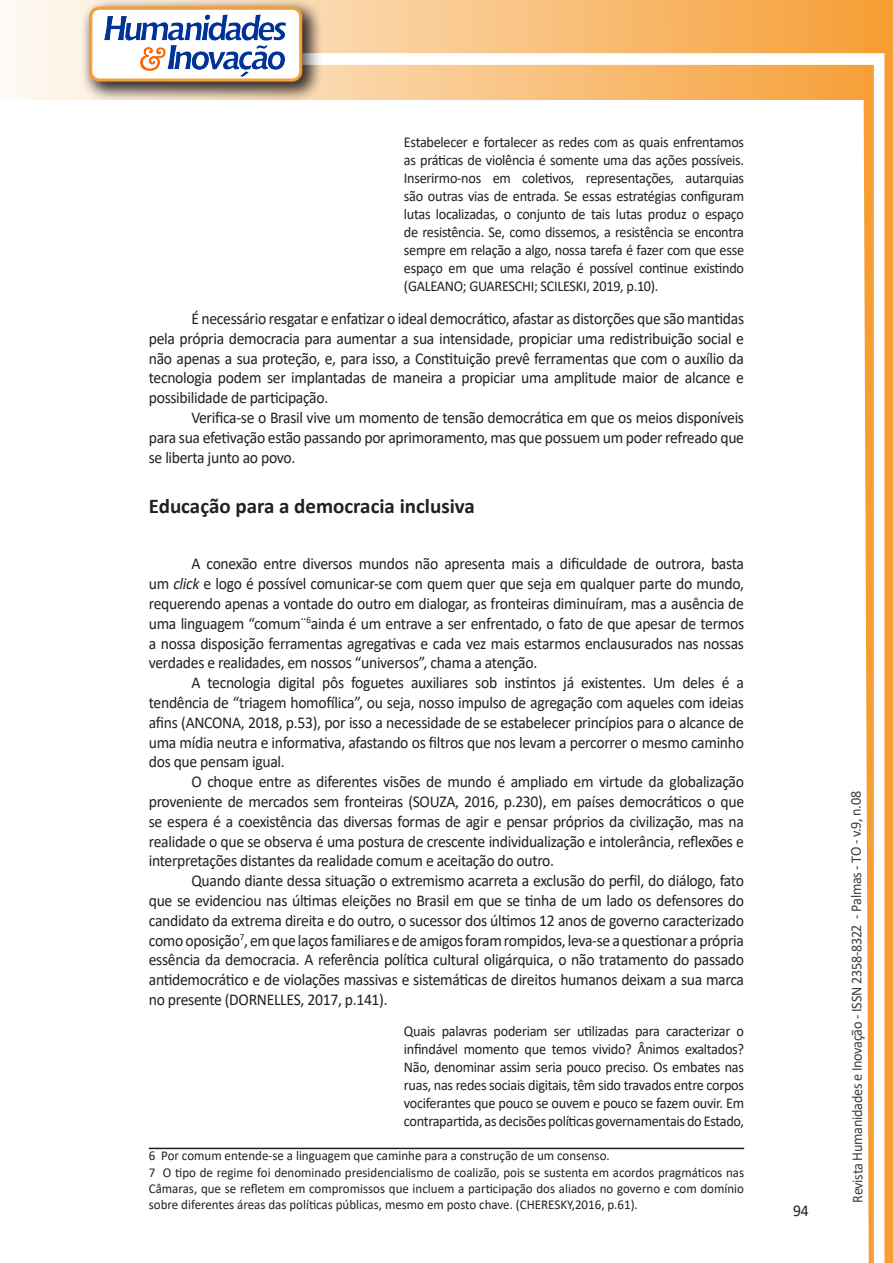
<style>
.page{position:relative;width:893px;height:1263px;background:#fff}
.page>*{position:absolute;margin:0;border:0;box-sizing:border-box;transform-origin:0 0}
.Titulo_2{font:700 21px "Calibri";color:#231f20}
.texto{font:16.5px/19.8px "Calibri";letter-spacing:-.02em;color:#231f20;text-align:justify;scale:.95 1}
.citacao{font:15px/18px "Calibri";letter-spacing:-.02em;color:#231f20;text-align:justify;scale:.95 1}
.t1{font:15px "Calibri";letter-spacing:-.025em;color:#3e3e3f;scale:.95 1}
.Rodapé{font:13.5px/16.2px "Calibri";color:#231f20;text-align:justify;scale:.96 1}
.s1{font-style:italic}
</style>
<div class="page">
<svg style="left:5px;top:0;width:858px;height:100px;background:#f9c484"></svg>
<div style="left:302px;top:53px;width:582px;height:12px;background:#fff;border:2px solid #fff"></div>
<svg style="left:863px;top:0;width:30px;height:1263px"></svg>
<div style="left:81px;top:0;width:241px;height:102px;background:#231f20;opacity:.75"></div>
<div style="left:91px;top:8px;width:210px;height:72px;background:#fff;border-radius:9px"></div>
<img style="left:104px;top:14px;width:181px;height:62px">
<div style="left:89px;top:7px;width:213px;height:75px;border:3px solid #f69e34;border-radius:9px"></div>
<hr style="left:149px;top:1148px;width:595px;height:1px;background:#231f20">
<p class="citacao" style="left:404px;top:133px;width:360px">Estabelecer e fortalecer as redes com as quais enfrentamos as práticas de violência é somente uma das ações possíveis.<br>Inserirmo-nos em coletivos, representações, autarquias são outras vias de entrada. Se essas estratégias configuram lutas localizadas, o conjunto de tais lutas produz o espaço de resistência. Se, como dissemos, a resistência se encontra sempre em relação a algo, nossa tarefa é fazer com que esse espaço em que uma relação é possível continue existindo (GALEANO; GUARESCHI; SCILESKI, 2019, p.10).</p>
<p class="texto" style="left:149px;top:308px;width:628px;text-indent:43px">É necessá rio resgatar e enfatizar o ideal democrático, afastar as distorções que são mantidas pela própria democracia para aumentar a sua intensidade, propiciar uma redistribuição social e não apenas a sua proteção, e, para isso, a Constituição prevê ferramentas que com o auxílio da tecnologia podem ser implantadas de maneira a propiciar uma amplitude maior de alcance e possibilidade de participação.</p>
<p class="texto" style="left:149px;top:407px;width:628px;text-indent:43px">Verifica-se o Brasil vive um momento de tensão democrática em que os meios disponíveis para sua efetivação estão passando por aprimoramento, mas que possuem um poder refreado que se liberta junto ao povo.</p>
<p class="Titulo_2" style="left:149px;top:491px;width:328px">Educação para a democracia inclusiva</p>
<p class="texto" style="left:149px;top:553px;width:628px;text-indent:43px">A conexão entre diversos mundos não apresenta mais a dificuldade de outrora, basta um <span class="s1">click</span> e logo é possível comunicar-se com quem quer que seja em qualquer parte do mundo, requerendo apenas a vontade do outro em dialogar, as fronteiras diminuíram, mas a ausência de uma linguagem “comum¨<sup>6</sup>ainda é um entrave a ser enfrentado, o fato de que apesar de termos a nossa disposição ferramentas agregativas e cada vez mais estarmos enclausurados nas nossas verdades e realidades, em nossos “universos”, chama a atenção.</p>
<p class="texto" style="left:149px;top:672px;width:628px;text-indent:43px">A tecnologia digital pôs foguetes auxiliares sob instintos já existentes. Um deles é a tendência de “triagem homofílica”, ou seja, nosso impulso de agregação com aqueles com ideias afins (ANCONA, 2018, p.53), por isso a necessidade de se estabelecer princípios para o alcance de uma mídia neutra e informativa, afastando os filtros que nos levam a percorrer o mesmo caminho dos que pensam igual.</p>
<p class="texto" style="left:149px;top:771px;width:628px;text-indent:43px">O choque entre as diferentes visões de mundo é ampliado em virtude da globalização proveniente de mercados sem fronteiras (SOUZA, 2016, p.230), em países democráticos o que se espera é a coexistência das diversas formas de agir e pensar próprios da civilização, mas na realidade o que se observa é uma postura de crescente individualização e intolerância, reflexões e interpretações distantes da realidade comum e aceitação do outro.</p>
<p class="texto" style="left:149px;top:870px;width:628px;text-indent:43px">Quando diante dessa situação o extremismo acarreta a exclusão do perfil, do diá logo, fato que se evidenciou nas últimas eleições no Brasil em que se tinha de um lado os defensores do candidato da extrema direita e do outro, o sucessor dos últimos 12 anos de governo caracterizado como oposição<sup>7</sup>, em que laços familiares e de amigos foram rompidos, leva-se a questionar a própria essência da democracia. A referência política cultural oligá rquica, o não tratamento do passado antidemocrático e de violações massivas e sistemáticas de direitos humanos deixam a sua marca no presente (DORNELLES, 2017, p.141).</p>
<p class="citacao" style="left:404px;top:1021px;width:360px">Quais palavras poderiam ser utilizadas para caracterizar o infindável momento que temos vivido? Ânimos exaltados?<br>Não, denominar assim seria pouco preciso. Os embates nas ruas, nas redes sociais digitais, têm sido travados entre corpos vociferantes que pouco se ouvem e pouco se fazem ouvir. Em contrapartida, as decisões políticas governamentais do Estado,</p>
<p class="Rodapé" style="left:149px;top:1147px;width:482px">6 Por comum entende-se a linguagem que caminhe para a construção de um consenso.</p>
<p class="Rodapé" style="left:149px;top:1164px;width:622px">7 O tipo de regime foi denominado presidencialismo de coalizão, pois se sustenta em acordos pragmáticos nas Câmaras, que se refletem em compromissos que incluem a participação dos aliados no governo e com domínio sobre diferentes á reas das políticas públicas, mesmo em posto chave. (CHERESKY,2016, p.61).</p>
<p class="texto" style="left:793px;top:1200px;width:18px">94</p>
<p class="t1" style="left:846px;top:1203px;width:435px;rotate:-90deg">Revista Humanidades e Inovação - ISSN 2358-8322 - Palmas - TO - v.9, n.08</p>
</div>
